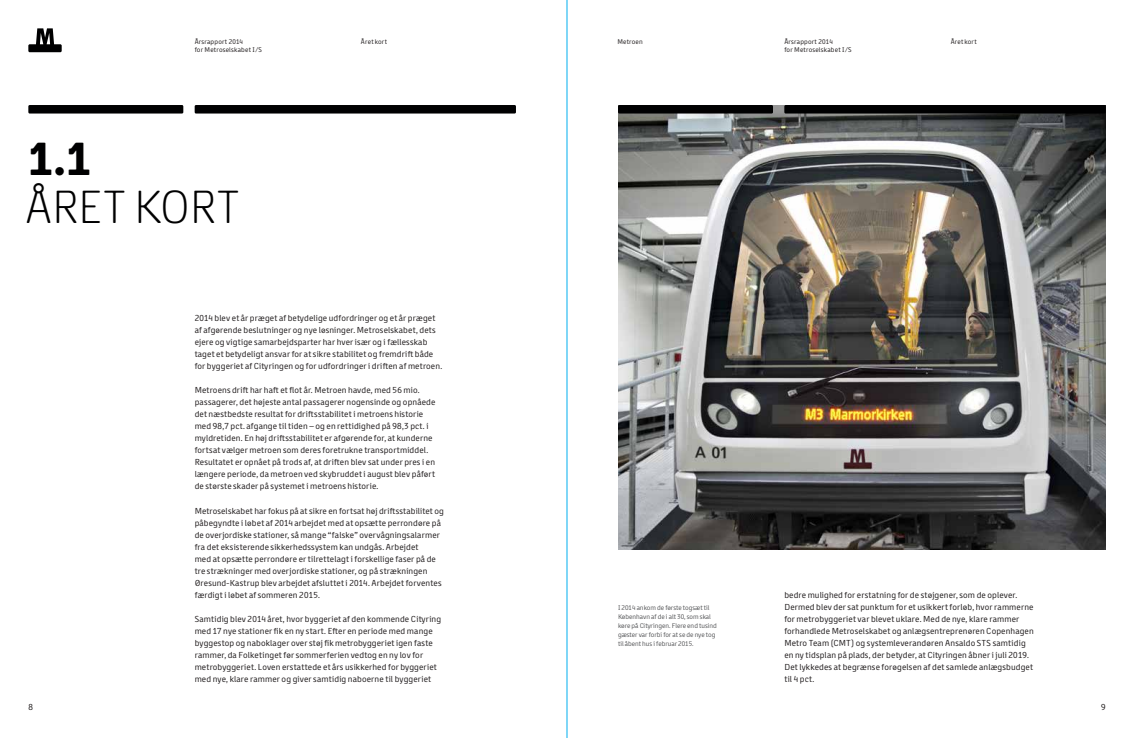
<style>
.page{position:relative;width:1134px;height:738px;background:#fff}
.page>*{position:absolute;margin:0;border:0;box-sizing:border-box;transform-origin:0 0}
.t1{font:300 48px "Metro";letter-spacing:-.005em;color:#000001}
.t2{font:700 48px "Metro";color:#000001}
.t3{font:9px/12px "Metro";letter-spacing:.015em;color:#231f20}
.t4{font:7px/9px "Metro";color:#57585a}
.t5{font:7px/8.3px "Metro";letter-spacing:.025em;color:#231f20}
</style>
<div class="page">
<img style="left:618px;top:105px;width:488px;height:444px">
<svg style="left:28px;top:28px;width:34px;height:24px"></svg>
<div style="left:618px;top:105px;width:155px;height:8px;background:#000001"></div>
<div style="left:28px;top:105px;width:155px;height:8px;background:#000001"></div>
<div style="left:784px;top:105px;width:322px;height:8px;background:#000001"></div>
<div style="left:195px;top:105px;width:321px;height:8px;background:#000001"></div>
<hr style="left:566px;top:0;width:1px;height:737px;background:#00aeef">
<p class="t5" style="left:361px;top:37px;width:28px">Året kort</p>
<p class="t5" style="left:617px;top:37px;width:27px">Metroen</p>
<p class="t5" style="left:951px;top:37px;width:28px">Året kort</p>
<p class="t5" style="left:195px;top:37px;width:69px">Årsrapport 2014<br>for Metroselskabet I/S</p>
<p class="t5" style="left:784px;top:37px;width:69px">Årsrapport 2014<br>for Metroselskabet I/S</p>
<h1 class="t2" style="left:28px;top:129px;width:64px">1.1</h1>
<h1 class="t1" style="left:26px;top:179px;width:216px">ÅRET KORT</h1>
<p class="t3" style="left:195px;top:312px;width:249px">2014 blev et år præget af betydelige udfordringer og et år præget af afgørende beslutninger og nye løsninger. Metroselskabet, dets ejere og vigtige samarbejdsparter har hver især og i fællesskab taget et betydeligt ansvar for at sikre stabilitet og fremdrift både for byggeriet af Cityringen og for udfordringer i driften af metroen.</p>
<p class="t3" style="left:195px;top:384px;width:242px">Metroens drift har haft et flot år. Metroen havde, med 56 mio. passagerer, det højeste antal passagerer nogensinde og opnåede det næstbedste resultat for driftsstabilitet i metroens historie med 98,7 pct. afgange til tiden – og en rettidighed på 98,3 pct. i myldretiden. En høj driftsstabilitet er afgørende for, at kunderne fortsat vælger metroen som deres foretrukne transportmiddel.<br>Resultatet er opnået på trods af, at driften blev sat under pres i en længere periode, da metroen ved skybruddet i august blev påført de største skader på systemet i metroens historie.</p>
<p class="t3" style="left:195px;top:504px;width:251px">Metroselskabet har fokus på at sikre en fortsat høj driftsstabilitet og påbegyndte i løbet af 2014 arbejdet med at opsætte perrondøre på de overjordiske stationer, så mange “falske” overvågningsalarmer fra det eksisterende sikkerhedssystem kan undgås. Arbejdet<br>med at opsætte perrondøre er tilrettelagt i forskellige faser på de tre strækninger med overjordiske stationer, og på strækningen Øresund-Kastrup blev arbejdet afsluttet i 2014. Arbejdet forventes færdigt i løbet af sommeren 2015.</p>
<p class="t3" style="left:195px;top:612px;width:248px">Samtidig blev 2014 året, hvor byggeriet af den kommende Cityring med 17 nye stationer fik en ny start. Efter en periode med mange byggestop og naboklager over støj fik metrobyggeriet igen faste rammer, da Folketinget før sommerferien vedtog en ny lov for metrobyggeriet. Loven erstattede et års usikkerhed for byggeriet med nye, klare rammer og giver samtidig naboerne til byggeriet</p>
<p class="t4" style="left:618px;top:602px;width:100px">I 2014 ankom de første togsæt til<br>København af de i alt 30, som skal køre på Cityringen. Flere end tusind gæster var forbi for at se de nye tog til åbent hus i februar 2015.</p>
<p class="t3" style="left:784px;top:588px;width:251px">bedre mulighed for erstatning for de støjgener, som de oplever.<br>Dermed blev der sat punktum for et usikkert forløb, hvor rammerne for metrobyggeriet var blevet uklare. Med de nye, klare rammer forhandlede Metroselskabet og anlægsentreprenøren Copenhagen Metro Team (CMT) og systemleverandøren Ansaldo STS samtidig en ny tidsplan på plads, der betyder, at Cityringen åbner i juli 2019.<br>Det lykkedes at begrænse forøgelsen af det samlede anlægsbudget til 4 pct.</p>
<p class="t3" style="left:28px;top:700px;width:6px">8</p>
<p class="t3" style="left:1101px;top:700px;width:6px">9</p>
</div>
